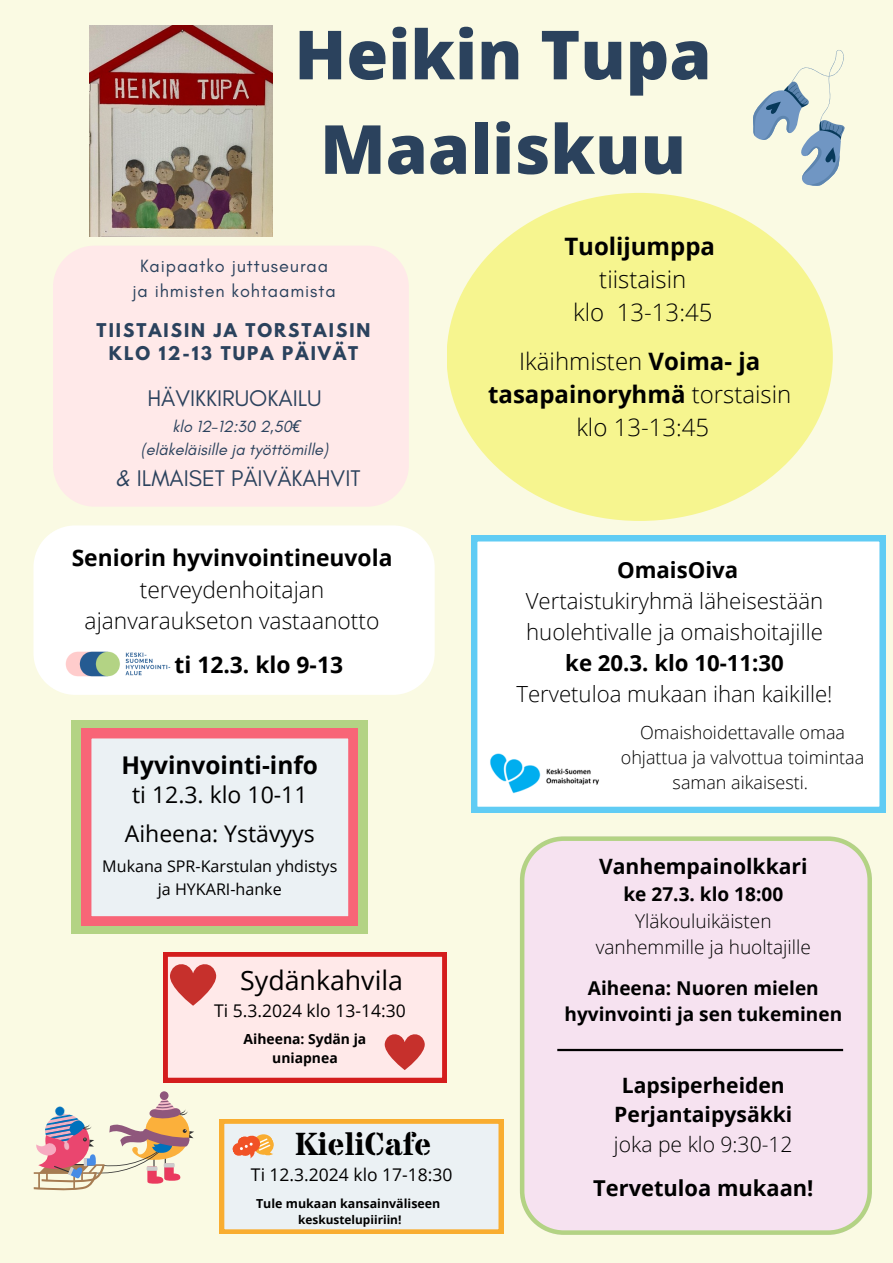
<style>
.page{position:relative;width:893px;height:1263px;background:#fafae3}
.page>*{position:absolute;margin:0;border:0;box-sizing:border-box;transform-origin:0 0}
.t1{font:800 67.8px/94.5px "Open Sans";color:#2b425d;text-align:center}
.t2{font:700 31.95px "Stardos Stencil";color:#000}
.t3{font:26.7px "Open Sans";color:#000}
.t4{font:700 24.38px "Open Sans";color:#000}
.t5{font:300 24px/33.2px "Open Sans";color:#000;text-align:center}
.t6{font:700 24px "Open Sans";color:#000}
.t7{font:23.1px "Glacial Indifference";color:#2b425d}
.t8{font:23.02px "Open Sans";color:#000}
.t9{font:300 22.8px/31.5px "Open Sans";color:#000;text-align:center}
.t10{font:700 22.8px "Open Sans";color:#000}
.t11{font:300 22.2px/30.9px "Open Sans";color:#000;text-align:center}
.t12{font:700 21.9px "Open Sans";color:#000}
.t13{font:700 21.15px "Open Sans";color:#000}
.t14{font:300 21.15px "Open Sans";color:#000}
.t15{font:700 19.05px/26.4px "Open Sans";color:#000;text-align:center}
.t16{font:300 19.05px "Open Sans";color:#000}
.t17{font:18.15px "Glacial Indifference";letter-spacing:.05em;color:#2b425d}
.t18{font:300 18px "Open Sans";color:#000}
.t19{font:17.48px "Open Sans";color:#000}
.t20{font:700 16.8px/23.1px "League Spartan";letter-spacing:.12em;color:#2b425d;text-align:center}
.t21{font:italic 16.5px "Glacial Indifference";color:#2b425d}
.t22{font:16.05px/22.5px "Open Sans";color:#000;text-align:center}
.t23{font:700 13.88px/19.1px "Open Sans";color:#000;text-align:center}
.t24{font:700 12.45px "Open Sans";color:#000}
.t25{font:700 11.85px "Open Sans";color:#000}
.s1{font-family:"Noto Sans"}
.s2{font-style:italic}
.s3{font-weight:700}
</style>
<div class="page">
<img style="left:89px;top:25px;width:183px;height:212px">
<div style="left:446px;top:193px;width:386px;height:328px;background:#f6f58f;border-radius:50%"></div>
<div style="left:53px;top:246px;width:356px;height:261px;background:#ffe9e9"></div>
<svg style="left:471px;top:535px;width:414px;height:278px;background:#f3fbfe"></svg>
<img style="left:486px;top:747px;width:120px;height:52px">
<div style="left:520px;top:836px;width:352px;height:399px;background:#f6e2f0"></div>
<hr style="left:557px;top:1049px;width:286px;height:2px;background:#000">
<svg style="left:72px;top:721px;width:296px;height:212px;background:#b8ca82"></svg>
<svg style="left:82px;top:729px;width:275px;height:197px;background:#eddae0"></svg>
<svg style="left:220px;top:1119px;width:283px;height:115px;background:#ece7da"></svg>
<svg style="left:163px;top:952px;width:283px;height:130px;background:#f7c9c9"></svg>
<div style="left:33px;top:525px;width:402px;height:170px;background:#fff"></div>
<img style="left:65px;top:644px;width:108px;height:36px">
<svg style="left:34px;top:1091px;width:160px;height:100px"></svg>
<svg style="left:753px;top:50px;width:92px;height:136px"></svg>
<h3 class="t1" style="left:294px;top:6px;width:419px">Heikin Tupa<br>Maaliskuu</h3>
<p class="t17" style="left:140px;top:255px;width:190px">Kaipaatko juttuseuraa</p>
<p class="t17" style="left:132px;top:279px;width:205px">ja ihmisten kohtaamista</p>
<p class="t20" style="left:97px;top:321px;width:275px">TIISTAISIN JA TORSTAISIN<br>KLO 12-13 TUPA PÄIVÄT</p>
<p class="t7" style="left:147px;top:384px;width:176px">HÄVIKKIRUOKAILU</p>
<h6 class="t21" style="left:172px;top:416px;width:130px">klo 12-12:30 2,50<span class="s1">€</span></h6>
<p class="t21" style="left:141px;top:439px;width:189px">(eläkeläisille ja työttömille)</p>
<p class="t7" style="left:115px;top:464px;width:247px"><span class="s2">&amp;</span> ILMAISET PÄIVÄKAHVIT</p>
<p class="t9" style="left:72px;top:542px;width:322px"><span class="s3">Seniorin hyvinvointineuvola </span>terveydenhoitajan ajanvaraukseton vastaanotto</p>
<h4 class="t10" style="left:175px;top:648px;width:170px">ti 12.3. klo 9-13</h4>
<h4 class="t4" style="left:122px;top:747px;width:198px">Hyvinvointi-info</h4>
<h4 class="t8" style="left:132px;top:778px;width:177px">ti 12.3. klo 10-11</h4>
<p class="t8" style="left:125px;top:818px;width:191px">Aiheena: Ystävyys</p>
<h5 class="t22" style="left:102px;top:854px;width:236px">Mukana SPR-Karstulan yhdistys ja HYKARI-hanke</h5>
<h3 class="t3" style="left:240px;top:961px;width:164px">Sydänkahvila</h3>
<h5 class="t19" style="left:214px;top:998px;width:193px">Ti 5.3.2024 klo 13-14:30</h5>
<p class="t23" style="left:244px;top:1029px;width:124px">Aiheena: Sydän ja uniapnea</p>
<p class="t2" style="left:294px;top:1124px;width:139px">KieliCafe</p>
<p class="t19" style="left:251px;top:1163px;width:203px">Ti 12.3.2024 klo 17-18:30</p>
<p class="t24" style="left:256px;top:1194px;width:186px">Tule mukaan kansainväliseen</p>
<p class="t25" style="left:298px;top:1211px;width:105px">keskustelupiiriin!</p>
<p class="t6" style="left:564px;top:229px;width:152px">Tuolijumppa</p>
<p class="t5" style="left:599px;top:262px;width:88px">tiistaisin</p>
<h5 class="t5" style="left:573px;top:295px;width:141px">klo 13-13:45</h5>
<p class="t5" style="left:488px;top:344px;width:305px">Ikäihmisten <span class="s3">Voima- ja tasapainoryhmä</span> torstaisin klo 13-13:45</p>
<p class="t11" style="left:516px;top:554px;width:318px"><span class="s3">OmaisOiva<br></span>Vertaistukiryhmä läheisestään huolehtivalle ja omaishoitajille <span class="s3">ke 20.3. klo 10-11:30<br></span>Tervetuloa mukaan ihan kaikille!</p>
<p class="t18" style="left:640px;top:720px;width:206px">Omaishoidettavalle omaa</p>
<p class="t18" style="left:621px;top:745px;width:245px">ohjattua ja valvottua toimintaa</p>
<p class="t18" style="left:672px;top:769px;width:137px">saman aikaisesti.</p>
<h5 class="t13" style="left:599px;top:851px;width:210px">Vanhempainolkkari</h5>
<p class="t15" style="left:623px;top:881px;width:161px">ke 27.3. klo 18:00</p>
<p class="t16" style="left:635px;top:907px;width:138px">Yläkouluikäisten</p>
<p class="t16" style="left:596px;top:934px;width:217px">vanhemmille ja huoltajille</p>
<p class="t15" style="left:564px;top:974px;width:279px">Aiheena: Nuoren mielen hyvinvointi ja sen tukeminen</p>
<p class="t13" style="left:622px;top:1070px;width:164px">Lapsiperheiden</p>
<p class="t13" style="left:614px;top:1100px;width:180px">Perjantaipysäkki</p>
<p class="t14" style="left:614px;top:1129px;width:180px">joka pe klo 9:30-12</p>
<h5 class="t12" style="left:593px;top:1173px;width:222px">Tervetuloa mukaan!</h5>
</div>
